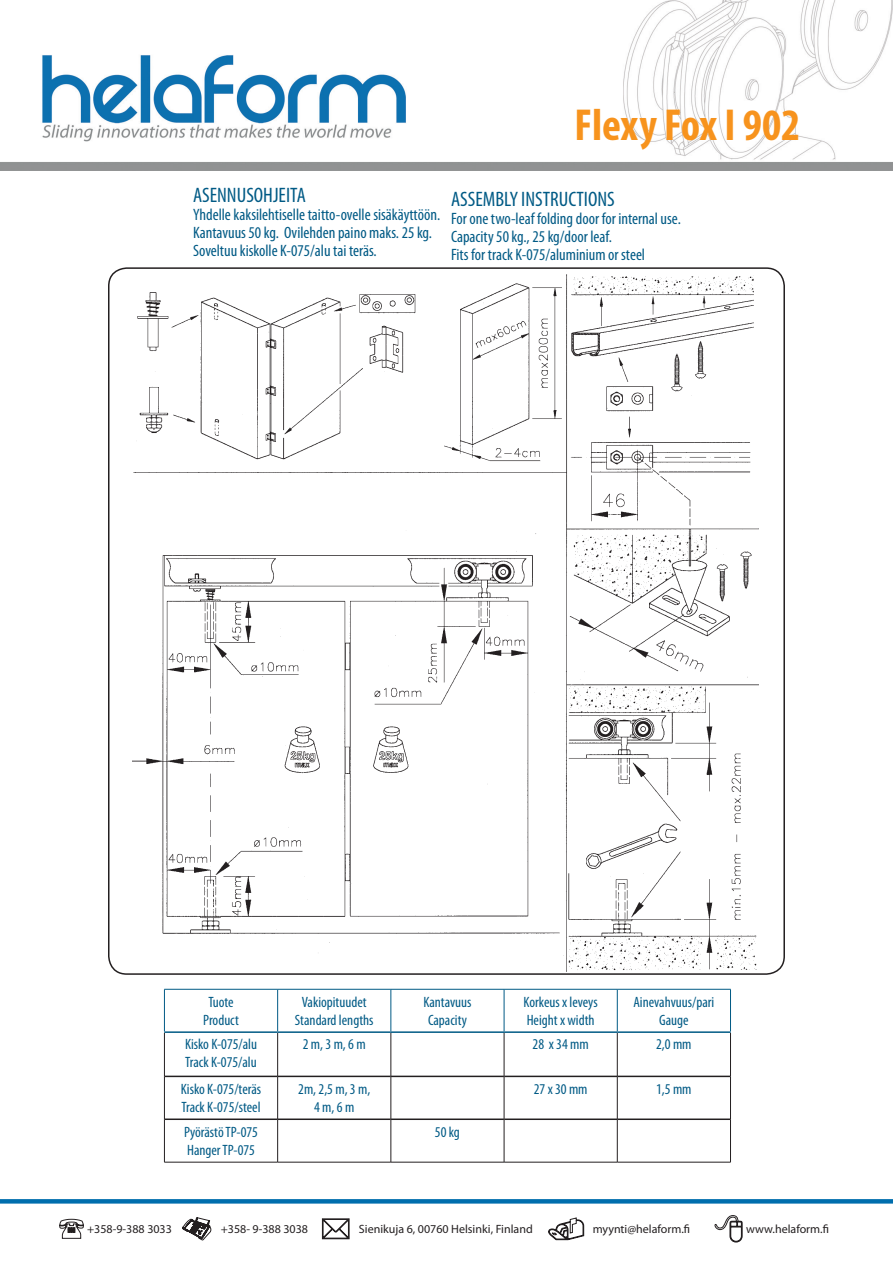
<style>
.page{position:relative;width:893px;height:1263px;background:#fff}
.page>*{position:absolute;margin:0;border:0;box-sizing:border-box;transform-origin:0 0}
.Taulukon_otsikko{font:700 condensed 45px "Myriad Pro";color:#f7931d}
.Taulukon_otsikko-2{font:condensed 21px "Myriad Pro";color:#005a85}
.Taulukon_otsikko-3{font:condensed 16.5px/18px "Myriad Pro";color:#005a85}
.Taulukon_otsikko-4{font:condensed 15px "Myriad Pro";color:#005a85}
.t1{font:12px "Myriad Pro";color:#231f20}
</style>
<div class="page">
<svg style="left:548px;top:1217px;width:36px;height:23px"></svg>
<svg style="left:182px;top:1217px;width:29px;height:23px"></svg>
<svg style="left:715px;top:1215px;width:27px;height:27px"></svg>
<svg style="left:59px;top:1219px;width:25px;height:20px"></svg>
<svg style="left:322px;top:1218px;width:27px;height:21px"></svg>
<svg style="left:0;top:1199px;width:893px;height:4px;background:#0671af"></svg>
<img style="left:0;top:0;width:893px;height:170px">
<hr style="left:165px;top:1076px;width:112px;height:1px;background:#231f20">
<hr style="left:278px;top:1076px;width:113px;height:1px;background:#231f20">
<hr style="left:391px;top:1076px;width:113px;height:1px;background:#231f20">
<hr style="left:504px;top:1076px;width:113px;height:1px;background:#231f20">
<hr style="left:617px;top:1076px;width:113px;height:1px;background:#231f20">
<hr style="left:165px;top:1118px;width:112px;height:2px;background:#231f20">
<hr style="left:278px;top:1118px;width:113px;height:2px;background:#231f20">
<hr style="left:391px;top:1118px;width:113px;height:2px;background:#231f20">
<hr style="left:504px;top:1118px;width:113px;height:2px;background:#231f20">
<hr style="left:617px;top:1118px;width:113px;height:2px;background:#231f20">
<hr style="left:164px;top:1031px;width:114px;height:2px;background:#005a85">
<hr style="left:278px;top:1031px;width:113px;height:2px;background:#005a85">
<hr style="left:391px;top:1031px;width:113px;height:2px;background:#005a85">
<hr style="left:504px;top:1031px;width:113px;height:2px;background:#005a85">
<hr style="left:617px;top:1031px;width:114px;height:2px;background:#005a85">
<hr style="left:164px;top:989px;width:114px;height:1px;background:#005a85">
<hr style="left:164px;top:989px;width:1px;height:42px;background:#005a85">
<hr style="left:278px;top:989px;width:113px;height:1px;background:#005a85">
<hr style="left:277px;top:989px;width:1px;height:42px;background:#005a85">
<hr style="left:391px;top:989px;width:113px;height:1px;background:#005a85">
<hr style="left:391px;top:989px;width:1px;height:42px;background:#005a85">
<hr style="left:504px;top:989px;width:113px;height:1px;background:#005a85">
<hr style="left:504px;top:989px;width:1px;height:42px;background:#005a85">
<hr style="left:617px;top:989px;width:114px;height:1px;background:#005a85">
<hr style="left:617px;top:989px;width:1px;height:42px;background:#005a85">
<hr style="left:730px;top:989px;width:1px;height:42px;background:#005a85">
<hr style="left:164px;top:1033px;width:1px;height:43px;background:#231f20">
<hr style="left:277px;top:1033px;width:1px;height:43px;background:#231f20">
<hr style="left:391px;top:1033px;width:1px;height:43px;background:#231f20">
<hr style="left:504px;top:1033px;width:1px;height:43px;background:#231f20">
<hr style="left:617px;top:1033px;width:1px;height:43px;background:#231f20">
<hr style="left:730px;top:1033px;width:1px;height:43px;background:#231f20">
<hr style="left:164px;top:1076px;width:1px;height:43px;background:#231f20">
<hr style="left:277px;top:1076px;width:1px;height:43px;background:#231f20">
<hr style="left:391px;top:1076px;width:1px;height:43px;background:#231f20">
<hr style="left:504px;top:1076px;width:1px;height:43px;background:#231f20">
<hr style="left:617px;top:1076px;width:1px;height:43px;background:#231f20">
<hr style="left:730px;top:1076px;width:1px;height:43px;background:#231f20">
<hr style="left:164px;top:1119px;width:1px;height:43px;background:#231f20">
<hr style="left:277px;top:1119px;width:1px;height:43px;background:#231f20">
<hr style="left:391px;top:1119px;width:1px;height:43px;background:#231f20">
<hr style="left:504px;top:1119px;width:1px;height:43px;background:#231f20">
<hr style="left:617px;top:1119px;width:1px;height:43px;background:#231f20">
<hr style="left:730px;top:1119px;width:1px;height:43px;background:#231f20">
<hr style="left:164px;top:1162px;width:114px;height:1px;background:#231f20">
<hr style="left:278px;top:1162px;width:113px;height:1px;background:#231f20">
<hr style="left:391px;top:1162px;width:113px;height:1px;background:#231f20">
<hr style="left:504px;top:1162px;width:113px;height:1px;background:#231f20">
<hr style="left:617px;top:1162px;width:114px;height:1px;background:#231f20">
<img style="left:133px;top:274px;width:626px;height:698px">
<p class="Taulukon_otsikko" style="left:575px;top:97px;width:227px">Flexy Fox I 902</p>
<p class="Taulukon_otsikko-2" style="left:193px;top:183px;width:114px">ASENNUSOHJEITA</p>
<p class="Taulukon_otsikko-3" style="left:193px;top:206px;width:249px">Yhdelle kaksilehtiselle taitto-ovelle sisäkäyttöön.</p>
<p class="Taulukon_otsikko-3" style="left:193px;top:224px;width:240px">Kantavuus 50 kg. Ovilehden paino maks. 25 kg.</p>
<p class="Taulukon_otsikko-3" style="left:193px;top:242px;width:185px">Soveltuu kiskolle K-075/alu tai teräs.</p>
<p class="Taulukon_otsikko-2" style="left:451px;top:186px;width:165px">ASSEMBLY INSTRUCTIONS</p>
<p class="Taulukon_otsikko-3" style="left:451px;top:209px;width:231px">For one two-leaf folding door for internal use.<br>Capacity 50 kg., 25 kg/door leaf.</p>
<p class="Taulukon_otsikko-3" style="left:451px;top:245px;width:196px">Fits for track K-075/aluminium or steel</p>
<p class="Taulukon_otsikko-4" style="left:208px;top:992px;width:27px">Tuote</p>
<p class="Taulukon_otsikko-4" style="left:203px;top:1010px;width:37px">Product</p>
<p class="Taulukon_otsikko-4" style="left:302px;top:992px;width:66px">Vakiopituudet</p>
<p class="Taulukon_otsikko-4" style="left:295px;top:1010px;width:80px">Standard lengths</p>
<p class="Taulukon_otsikko-4" style="left:423px;top:992px;width:50px">Kantavuus</p>
<p class="Taulukon_otsikko-4" style="left:428px;top:1010px;width:40px">Capacity</p>
<p class="Taulukon_otsikko-4" style="left:523px;top:992px;width:76px">Korkeus x leveys</p>
<p class="Taulukon_otsikko-4" style="left:527px;top:1010px;width:69px">Height x width</p>
<p class="Taulukon_otsikko-4" style="left:633px;top:992px;width:82px">Ainevahvuus/pari</p>
<p class="Taulukon_otsikko-4" style="left:659px;top:1010px;width:31px">Gauge</p>
<p class="Taulukon_otsikko-4" style="left:185px;top:1035px;width:74px">Kisko K-075/alu</p>
<p class="Taulukon_otsikko-4" style="left:185px;top:1053px;width:73px">Track K-075/alu</p>
<p class="Taulukon_otsikko-4" style="left:303px;top:1035px;width:64px">2 m, 3 m, 6 m</p>
<p class="Taulukon_otsikko-4" style="left:533px;top:1035px;width:58px">28 x 34 mm</p>
<p class="Taulukon_otsikko-4" style="left:656px;top:1035px;width:37px">2,0 mm</p>
<p class="Taulukon_otsikko-4" style="left:181px;top:1079px;width:82px">Kisko K-075/teräs</p>
<p class="Taulukon_otsikko-4" style="left:182px;top:1097px;width:81px">Track K-075/steel</p>
<p class="Taulukon_otsikko-4" style="left:298px;top:1079px;width:74px">2m, 2,5 m, 3 m,</p>
<p class="Taulukon_otsikko-4" style="left:314px;top:1097px;width:42px">4 m, 6 m</p>
<p class="Taulukon_otsikko-4" style="left:534px;top:1079px;width:55px">27 x 30 mm</p>
<p class="Taulukon_otsikko-4" style="left:656px;top:1079px;width:37px">1,5 mm</p>
<p class="Taulukon_otsikko-4" style="left:184px;top:1122px;width:75px">Pyörästö TP-075</p>
<p class="Taulukon_otsikko-4" style="left:187px;top:1140px;width:69px">Hanger TP-075</p>
<p class="Taulukon_otsikko-4" style="left:435px;top:1122px;width:26px">50 kg</p>
<p class="t1" style="left:87px;top:1221px;width:86px">+358-9-388 3033</p>
<p class="t1" style="left:221px;top:1221px;width:89px">+358- 9-388 3038</p>
<p class="t1" style="left:359px;top:1222px;width:175px">Sienikuja 6, 00760 Helsinki, Finland</p>
<p class="t1" style="left:593px;top:1221px;width:99px">myynti@helaform.fi</p>
<p class="t1" style="left:746px;top:1221px;width:84px">www.helaform.fi</p>
</div>
